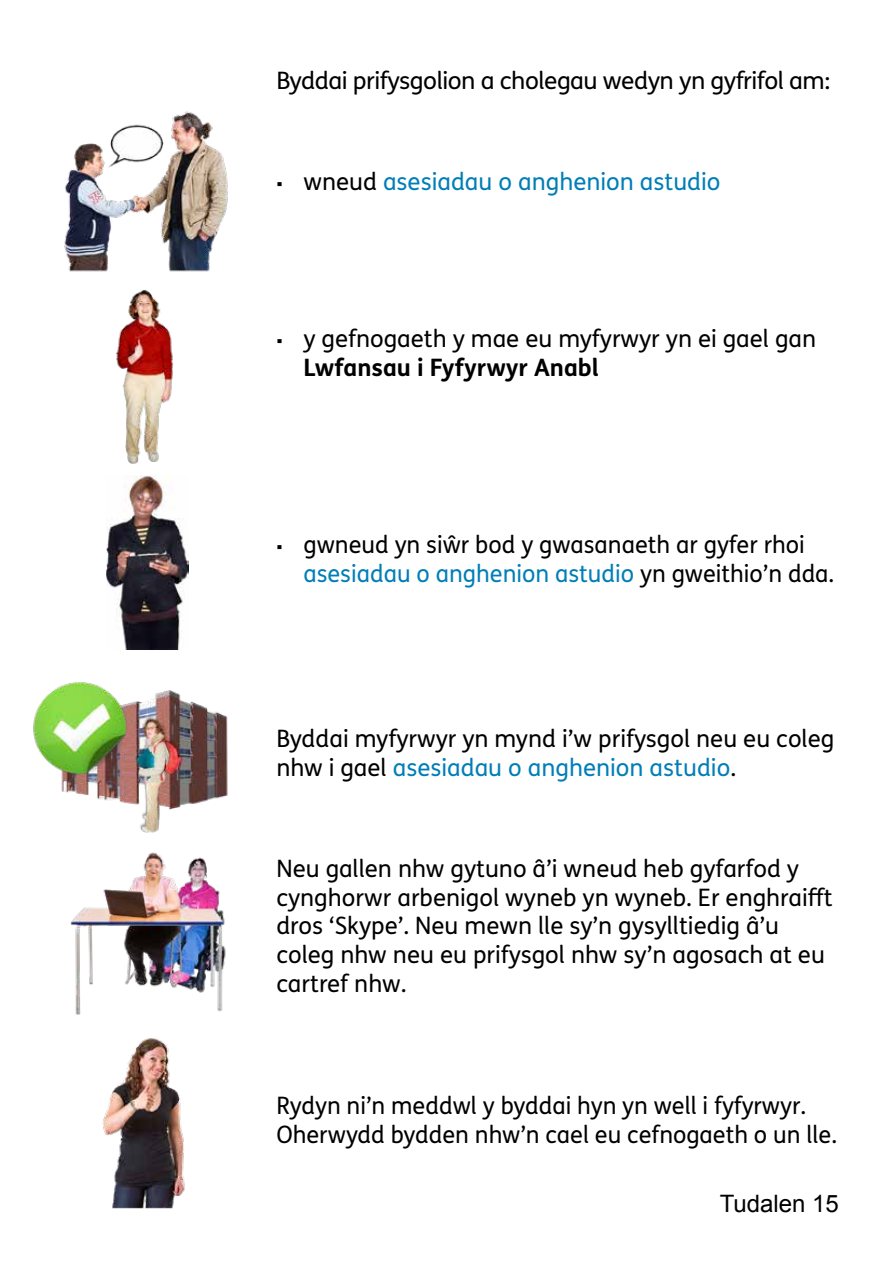
<style>
.page{position:relative;width:893px;height:1263px;background:#fff}
.page>*{position:absolute;margin:0;border:0;box-sizing:border-box;transform-origin:0 0}
.t1{font:24px/28.8px "FS Me Pro";color:#000}
.t2{font:24px "FS Me Pro";letter-spacing:-.02em;color:#000}
.t3{font:24px "FS Me Pro";color:#007eb7}
.t4{font:24px "Arial";color:#000}
.s1{font-family:"Verdana";font-size:18px;color:#000}
.s2{color:#000}
.s3{font-family:"Verdana";font-size:18px}
.s4{font-weight:700}
.s5{color:#007eb7}
</style>
<div class="page">
<img style="left:70px;top:852px;width:156px;height:163px">
<img style="left:102px;top:1038px;width:83px;height:171px">
<img style="left:64px;top:111px;width:164px;height:161px">
<img style="left:116px;top:290px;width:58px;height:173px">
<img style="left:107px;top:476px;width:81px;height:174px">
<img style="left:61px;top:690px;width:167px;height:143px">
<img style="left:33px;top:682px;width:95px;height:94px">
<p class="t2" style="left:276px;top:64px;width:555px">Byddai prifysgolion a cholegau wedyn yn gyfrifol am:</p>
<p class="t3" style="left:276px;top:165px;width:446px"><span class="s1">▪</span> <span class="s2">wneud</span> asesiadau o anghenion astudio</p>
<p class="t1" style="left:303px;top:323px;width:514px;text-indent:-27px"><span class="s3">▪</span> y gefnogaeth y mae eu myfyrwyr yn ei gael gan<br><span class="s4">Lwfansau i Fyfyrwyr Anabl</span></p>
<p class="t1" style="left:303px;top:530px;width:532px;text-indent:-27px"><span class="s3">▪</span> gwneud yn siŵr bod y gwasanaeth ar gyfer rhoi <span class="s5">asesiadau o anghenion astudio</span> yn gweithio’n dda.</p>
<p class="t1" style="left:276px;top:723px;width:559px">Byddai myfyrwyr yn mynd i’w prifysgol neu eu coleg nhw i gael <span class="s5">asesiadau o anghenion astudio</span>.</p>
<p class="t1" style="left:276px;top:853px;width:558px">Neu gallen nhw gytuno â’i wneud heb gyfarfod y cynghorwr arbenigol wyneb yn wyneb. Er enghraifft dros ‘Skype’. Neu mewn lle sy’n gysylltiedig â’u coleg nhw neu eu prifysgol nhw sy’n agosach at eu cartref nhw.</p>
<p class="t1" style="left:276px;top:1091px;width:562px">Rydyn ni’n meddwl y byddai hyn yn well i fyfyrwyr.<br>Oherwydd bydden nhw’n cael eu cefnogaeth o un lle.</p>
<p class="t4" style="left:720px;top:1188px;width:121px">Tudalen 15</p>
</div>
